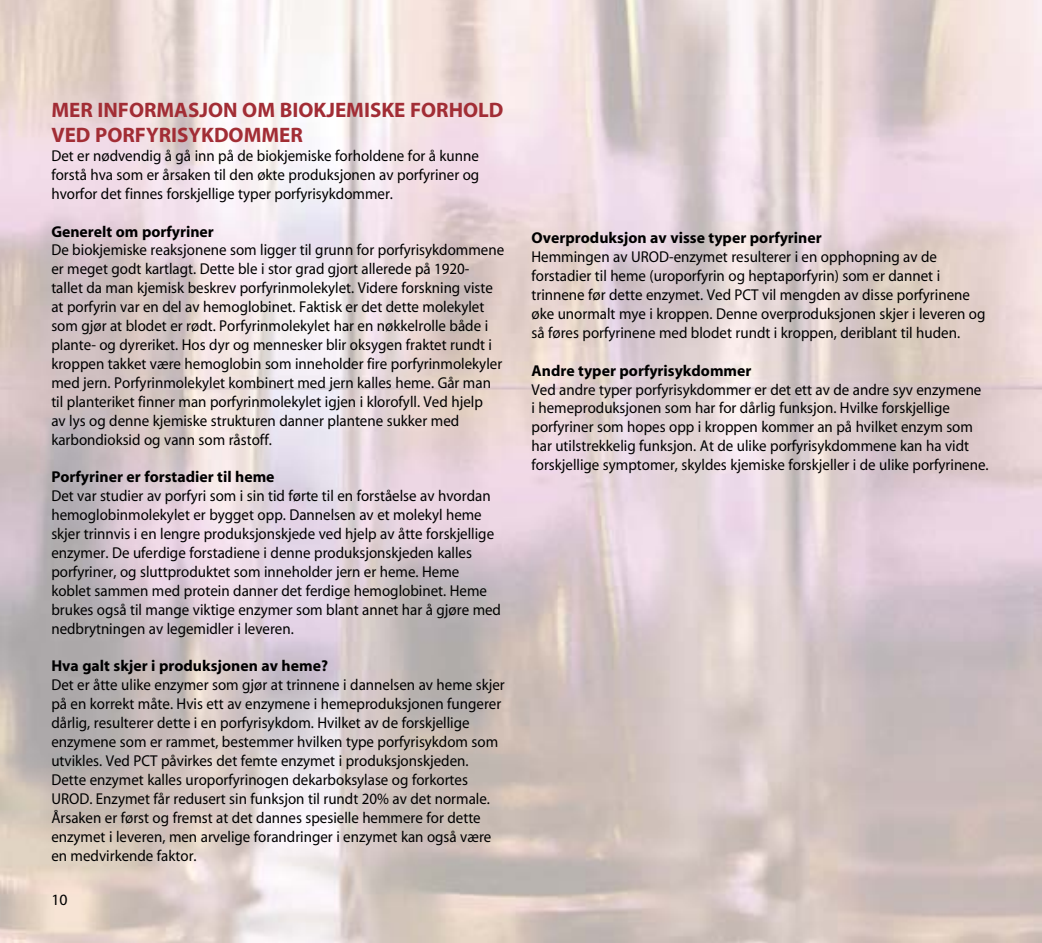
<style>
.page{position:relative;width:1042px;height:943px;background:#fff}
.page>*{position:absolute;margin:0;border:0;box-sizing:border-box;transform-origin:0 0}
.t1{font:700 21px/25.2px "Myriad";color:#a22d35}
.t2{font:15.75px/18.9px "Myriad";color:#000;scale:.95 1}
.t3{font:700 15.75px "Myriad";color:#000}
.t4{font:15.75px "Myriad";color:#000}
</style>
<div class="page">
<h1 class="t1" style="left:51px;top:98px;width:452px">MER INFORMASJON OM BIOKJEMISKE FORHOLD<br>VED</h1>
<h1 class="t1" style="left:95px;top:123px;width:39px">PORFYRI</h1>
<h1 class="t1" style="left:177px;top:123px;width:115px">SYKDOMMER</h1>
<p class="t2" style="left:51px;top:147px;width:452px;text-align:justify">Det er nødvendig å gå inn på de biokjemiske forholdene for å kunne forstå hva som er årsaken til den økte produksjonen av porfyriner og hvorfor det finnes forskjellige typer porfyrisykdommer.</p>
<p class="t3" style="left:51px;top:223px;width:164px">Generelt om porfyriner</p>
<p class="t2" style="left:51px;top:241px;width:478px">De biokjemiske reaksjonene som ligger til grunn for porfyrisykdommene er meget godt kartlagt. Dette ble i stor grad gjort allerede på 1920- tallet da man kjemisk beskrev porfyrinmolekylet. Videre forskning viste at porfyrin var en del av hemoglobinet. Faktisk er det dette molekylet som gjør at blodet er rødt. Porfyrinmolekylet har en nøkkelrolle både i plante- og dyreriket. Hos dyr og mennesker blir oksygen fraktet rundt i kroppen takket være hemoglobin som inneholder fire porfyrinmolekyler med jern. Porfyrinmolekylet kombinert med jern kalles heme. Går man til planteriket finner man porfyrinmolekylet igjen i klorofyll. Ved hjelp<br>av lys og denne kjemiske strukturen danner plantene sukker med karbondioksid og vann som råstoff.</p>
<p class="t3" style="left:51px;top:469px;width:225px">Porfyriner er forstadier til heme</p>
<p class="t2" style="left:51px;top:487px;width:475px">Det var studier av porfyri som i sin tid førte til en forståelse av hvordan hemoglobinmolekylet er bygget opp. Dannelsen av et molekyl heme skjer trinnvis i en lengre produksjonskjede ved hjelp av åtte forskjellige enzymer. De uferdige forstadiene i denne produksjonskjeden kalles porfyriner, og sluttproduktet som inneholder jern er heme. Heme koblet sammen med protein danner det ferdige hemoglobinet. Heme brukes også til mange viktige enzymer som blant annet har å gjøre med nedbrytningen av legemidler i leveren.</p>
<p class="t3" style="left:51px;top:658px;width:278px">Hva galt skjer i produksjonen av heme?</p>
<p class="t2" style="left:51px;top:676px;width:479px">Det er åtte ulike enzymer som gjør at trinnene i dannelsen av heme skjer på en korrekt måte. Hvis ett av enzymene i hemeproduksjonen fungerer dårlig, resulterer dette i en porfyrisykdom. Hvilket av de forskjellige enzymene som er rammet, bestemmer hvilken type porfyrisykdom som utvikles. Ved PCT påvirkes det femte enzymet i produksjonskjeden.<br>Dette enzymet kalles uroporfyrinogen dekarboksylase og forkortes UROD. Enzymet får redusert sin funksjon til rundt 20% av det normale.<br>Årsaken er først og fremst at det dannes spesielle hemmere for dette enzymet i leveren, men arvelige forandringer i enzymet kan også være en medvirkende faktor.</p>
<p class="t4" style="left:51px;top:892px;width:18px">10</p>
<p class="t3" style="left:531px;top:230px;width:292px">Overproduksjon av visse typer porfyriner</p>
<p class="t2" style="left:531px;top:248px;width:479px">Hemmingen av UROD-enzymet resulterer i en opphopning av de forstadier til heme (uroporfyrin og heptaporfyrin) som er dannet i trinnene før dette enzymet. Ved PCT vil mengden av disse porfyrinene øke unormalt mye i kroppen. Denne overproduksjonen skjer i leveren og så føres porfyrinene med blodet rundt i kroppen, deriblant til huden.</p>
<p class="t3" style="left:531px;top:362px;width:221px">Andre typer porfyrisykdommer</p>
<p class="t2" style="left:531px;top:380px;width:483px">Ved andre typer porfyrisykdommer er det ett av de andre syv enzymene i hemeproduksjonen som har for dårlig funksjon. Hvilke forskjellige porfyriner som hopes opp i kroppen kommer an på hvilket enzym som har utilstrekkelig funksjon. At de ulike porfyrisykdommene kan ha vidt forskjellige symptomer, skyldes kjemiske forskjeller i de ulike porfyrinene.</p>
</div>
